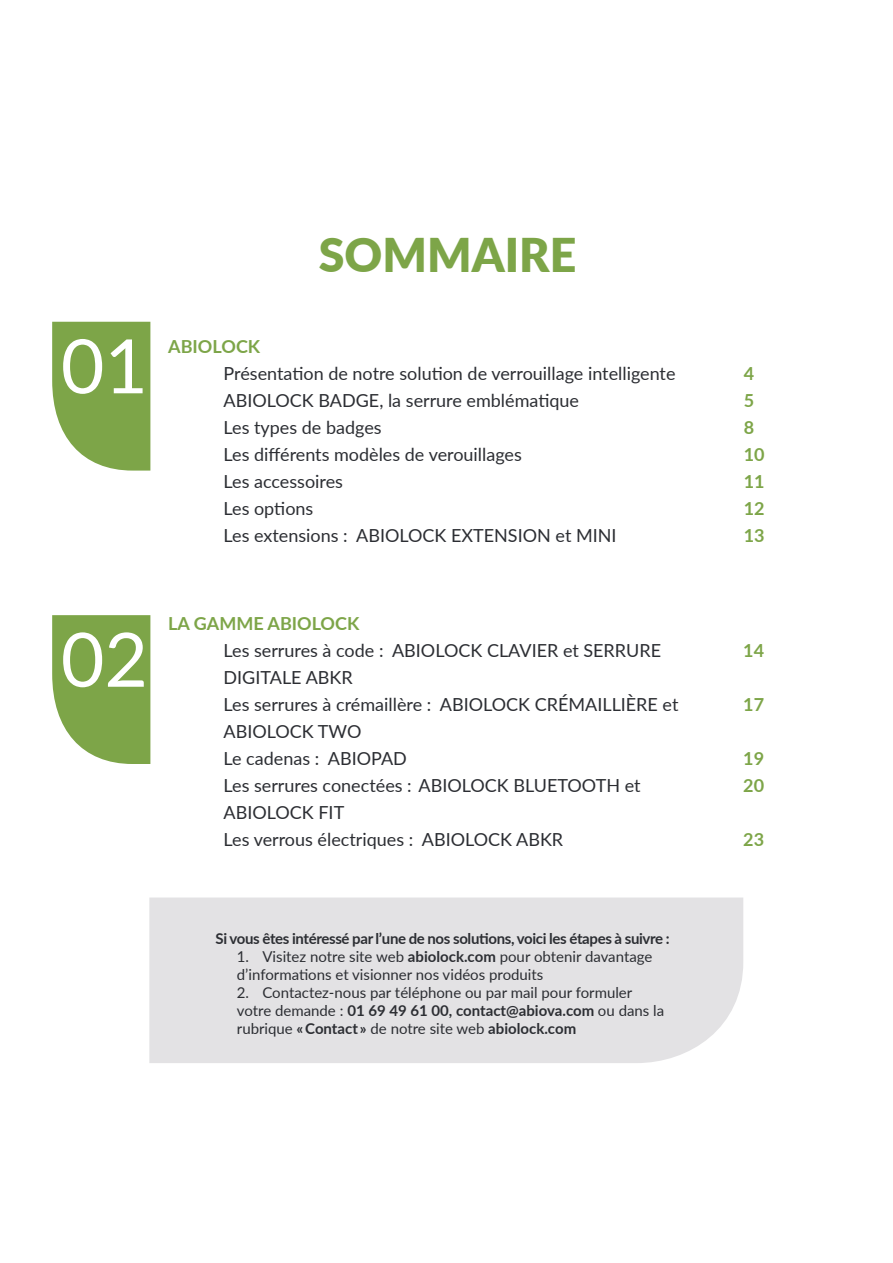
<style>
.page{position:relative;width:893px;height:1263px;background:#fff}
.page>*{position:absolute;margin:0;border:0;box-sizing:border-box;transform-origin:0 0}
.t1{font:75px "Lato";color:#fff}
.t2{font:900 46.5px "Lato";color:#7da548}
.t3{font:18px/27px "Lato";color:#2c2e33}
.t4{font:700 18px/27px "Lato";color:#7da548}
.t5{font:15px/18px "Lato";color:#2c2e33}
.t6{font:700 15px "Lato";letter-spacing:-.025em;color:#2c2e33}
.s1{font-weight:700}
</style>
<div class="page">
<svg style="left:52px;top:322px;width:98px;height:149px;background:#89ad59"></svg>
<svg style="left:52px;top:615px;width:98px;height:149px;background:#89ad59"></svg>
<div style="left:149px;top:897px;width:594px;height:166px;background:#e3e2e4"></div>
<h2 class="t2" style="left:319px;top:220px;width:259px">SOMMAIRE</h2>
<h1 class="t1" style="left:61px;top:312px;width:88px">01</h1>
<p class="t4" style="left:168px;top:332px;width:93px">ABIOLOCK</p>
<p class="t3" style="left:224px;top:359px;width:453px">Présentation de notre solution de verrouillage intelligente ABIOLOCK BADGE, la serrure emblématique<br>Les types de badges<br>Les différents modèles de verouillages<br>Les accessoires<br>Les options<br>Les extensions : ABIOLOCK EXTENSION et MINI</p>
<h1 class="t1" style="left:61px;top:606px;width:88px">02</h1>
<p class="t4" style="left:168px;top:609px;width:193px">LA GAMME ABIOLOCK</p>
<p class="t3" style="left:224px;top:636px;width:456px">Les serrures à code : ABIOLOCK CLAVIER et SERRURE<br>DIGITALE ABKR<br>Les serrures à crémaillère : ABIOLOCK CRÉMAILLIÈRE et<br>ABIOLOCK TWO<br>Le cadenas : ABIOPAD<br>Les serrures conectées : ABIOLOCK BLUETOOTH et<br>ABIOLOCK FIT<br>Les verrous électriques : ABIOLOCK ABKR</p>
<p class="t6" style="left:216px;top:928px;width:456px">Si vous êtes intéressé par l’une de nos solutions, voici les étapes à suivre :</p>
<p class="t5" style="left:237px;top:947px;width:417px">1. Visitez notre site web <span class="s1">abiolock.com</span> pour obtenir davantage d’informations et visionner nos vidéos produits</p>
<p class="t5" style="left:237px;top:983px;width:429px">2. Contactez-nous par téléphone ou par mail pour formuler votre demande : <span class="s1">01 69 49 61 00, contact@abiova.com</span> ou dans la rubrique <span class="s1">« Contact »</span> de notre site web <span class="s1">abiolock.com</span></p>
<p class="t4" style="left:744px;top:359px;width:22px">4<br>5<br>8<br>10<br>11<br>12<br>13</p>
<p class="t4" style="left:743px;top:636px;width:22px">14</p>
<p class="t4" style="left:743px;top:690px;width:22px">17</p>
<p class="t4" style="left:743px;top:744px;width:22px">19<br>20</p>
<p class="t4" style="left:743px;top:825px;width:22px">23</p>
</div>
